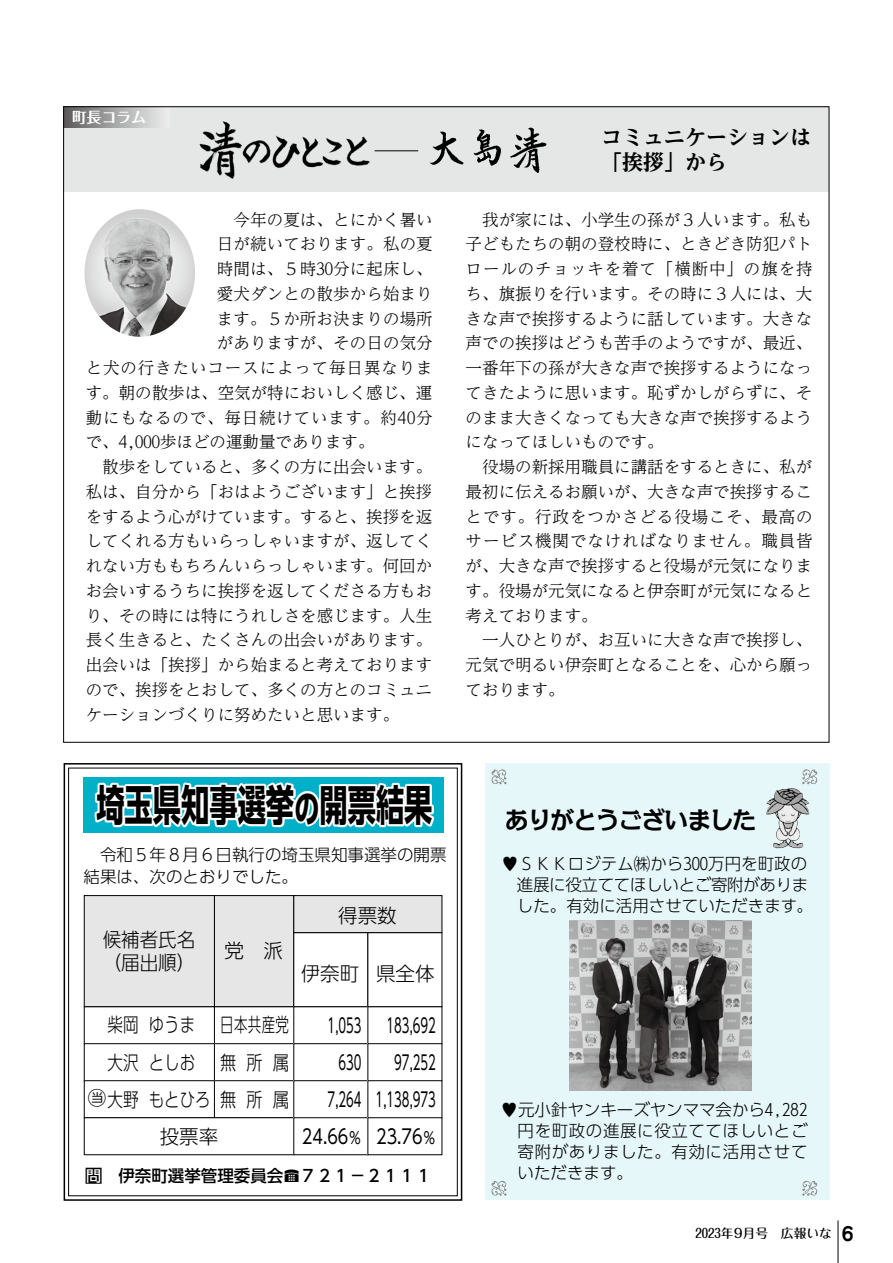
<style>
.page{position:relative;width:893px;height:1263px;background:#fff}
.page>*{position:absolute;margin:0;border:0;box-sizing:border-box;transform-origin:0 0}
.t1{font:700 42.3px "UD Shin Go Pr 6";color:#000;scale:.67 1}
.t2{font:700 24px "Kakumin Pro";letter-spacing:-.05em;color:#000}
.t3{font:700 expanded 21px/25.2px "UD Reimin Pro";color:#000}
.t4{font:19.8px/37px "UD Shin Go Pro";color:#000;text-align:right;scale:.59 1}
.t5{font:300 19.5px "UD Shin Go Pro";color:#000;scale:.79 1}
.t6{font:300 19.5px "UD Shin Go Pro";color:#000}
.t7{font:300 19.5px/37px "UD Shin Go Pro";color:#000;text-align:justify;scale:.69 1}
.t8{font:300 19.5px/22.5px "UD Shin Go Pro";color:#000;scale:.95 1}
.t9{font:300 16.5px/24.8px "UD Reimin Pro";color:#000}
.t10{font:300 16.5px/21px "UD Shin Go Pro";color:#000}
.t11{font:500 16.5px "UD Shin Go Pr 6";color:#000}
.t12{font:300 16.5px "UD Reimin Pro";letter-spacing:.05em;color:#000}
.t13{font:300 16.5px "UD Reimin Pro";letter-spacing:.055em;color:#000}
.t14{font:700 14.85px "Folk Pro";color:#fff}
.t15{font:500 12.75px "Maru Fo Pro";color:#000}
.s1{font-size:37.35px}
.s2{font-weight:400;font-size:18.9px}
.s3{font-size:16.2px}
.s4{font-family:"UD Shin Go Pro";font-weight:300;color:#fff}
.s5{font-family:"ina kigo 2018";font-weight:400}
.s6{font-family:"BLS Gaiji X Rml";font-weight:400}
.s7{font-family:"Jun 501 Pro";font-weight:700;font-size:18.75px}
</style>
<div class="page">
<div style="left:83px;top:777px;width:361px;height:56px;background:#00b0c9"></div>
<div style="left:64px;top:107px;width:765px;height:85px;background:#e5e6e6"></div>
<div style="left:64px;top:107px;width:106px;height:21px;background:linear-gradient(to right,#5d5d5d,#f0f1f1)"></div>
<img style="left:84px;top:209px;width:111px;height:128px">
<img style="left:199px;top:121px;width:177px;height:58px">
<img style="left:430px;top:127px;width:117px;height:46px">
<hr style="left:375px;top:150px;width:43px;height:1px;background:#000">
<div style="left:485px;top:764px;width:344px;height:436px;background:#e6f7fa"></div>
<div style="left:64px;top:763px;width:398px;height:438px;border:2px solid #000"></div>
<svg style="left:491px;top:769px;width:15px;height:15px"></svg>
<svg style="left:491px;top:1180px;width:15px;height:16px"></svg>
<svg style="left:802px;top:769px;width:15px;height:15px"></svg>
<svg style="left:802px;top:1180px;width:15px;height:16px"></svg>
<img style="left:766px;top:788px;width:43px;height:61px">
<img style="left:570px;top:921px;width:181px;height:169px">
<svg style="left:92px;top:763px;width:346px;height:65px"></svg>
<div style="left:214px;top:1043px;width:80px;height:38px;border:1px solid #000"></div>
<div style="left:214px;top:1080px;width:80px;height:38px;border:1px solid #000"></div>
<div style="left:84px;top:1043px;width:131px;height:38px;border:1px solid #000"></div>
<div style="left:84px;top:1080px;width:131px;height:38px;border:1px solid #000"></div>
<svg style="left:83px;top:1117px;width:210px;height:38px"></svg>
<div style="left:293px;top:1043px;width:75px;height:38px;border:1px solid #000"></div>
<div style="left:293px;top:1080px;width:75px;height:38px;border:1px solid #000"></div>
<div style="left:293px;top:1117px;width:75px;height:38px;border:1px solid #000"></div>
<svg style="left:83px;top:895px;width:360px;height:112px"></svg>
<div style="left:367px;top:1043px;width:75px;height:38px;border:1px solid #000"></div>
<div style="left:367px;top:1080px;width:75px;height:38px;border:1px solid #000"></div>
<div style="left:367px;top:1117px;width:75px;height:38px;border:1px solid #000"></div>
<hr style="left:838px;top:1220px;width:1px;height:43px;background:#000">
<p class="t14" style="left:72px;top:105px;width:76px">町長コラム</p>
<p class="t9" style="left:217px;top:206px;width:217px">　今年の夏は、とにかく暑い</p>
<p class="t9" style="left:217px;top:231px;width:217px">日が続いております。私の夏</p>
<p class="t9" style="left:217px;top:256px;width:217px">時間は、５時30分に起床し、</p>
<p class="t9" style="left:217px;top:281px;width:217px">愛犬ダンとの散歩から始まり</p>
<p class="t9" style="left:217px;top:305px;width:217px">ます。５か所お決まりの場所</p>
<p class="t9" style="left:217px;top:330px;width:217px">がありますが、その日の気分</p>
<p class="t13" style="left:86px;top:354px;width:348px">と犬の行きたいコースによって毎日異なりま</p>
<p class="t9" style="left:86px;top:380px;width:348px">す。朝の散歩は、空気が特においしく感じ、運</p>
<p class="t12" style="left:86px;top:404px;width:348px">動にもなるので、毎日続けています。約40分</p>
<p class="t9" style="left:86px;top:429px;width:290px">で、4,000歩ほどの運動量であります。</p>
<p class="t9" style="left:86px;top:454px;width:348px">　散歩をしていると、多くの方に出会います。</p>
<p class="t9" style="left:86px;top:479px;width:348px">私は、自分から「おはようございます」と挨拶</p>
<p class="t9" style="left:86px;top:503px;width:348px">をするよう心がけています。すると、挨拶を返</p>
<p class="t9" style="left:86px;top:528px;width:348px">してくれる方もいらっしゃいますが、返してく</p>
<p class="t9" style="left:86px;top:553px;width:348px">れない方ももちろんいらっしゃいます。何回か</p>
<p class="t9" style="left:86px;top:578px;width:348px">お会いするうちに挨拶を返してくださる方もお</p>
<p class="t9" style="left:86px;top:602px;width:348px">り、その時には特にうれしさを感じます。人生</p>
<p class="t9" style="left:86px;top:627px;width:348px">長く生きると、たくさんの出会いがあります。</p>
<p class="t9" style="left:86px;top:652px;width:348px">出会いは「挨拶」から始まると考えております</p>
<p class="t9" style="left:86px;top:677px;width:348px">ので、挨拶をとおして、多くの方とのコミュニ</p>
<p class="t9" style="left:86px;top:701px;width:315px">ケーションづくりに努めたいと思います。</p>
<p class="t3" style="left:601px;top:124px;width:212px">コミュニケーションは「挨拶」から</p>
<p class="t9" style="left:466px;top:206px;width:348px">　我が家には、小学生の孫が３人います。私も子どもたちの朝の登校時に、ときどき防犯パトロールのチョッキを着て「横断中」の旗を持ち、旗振りを行います。その時に３人には、大きな声で挨拶するように話しています。大きな声での挨拶はどうも苦手のようですが、最近、一番年下の孫が大きな声で挨拶するようになってきたように思います。恥ずかしがらずに、そのまま大きくなっても大きな声で挨拶するようになってほしいものです。<br>　役場の新採用職員に講話をするときに、私が最初に伝えるお願いが、大きな声で挨拶することです。行政をつかさどる役場こそ、最高のサービス機関でなければなりません。職員皆が、大きな声で挨拶すると役場が元気になります。役場が元気になると伊奈町が元気になると考えております。<br>　一人ひとりが、お互いに大きな声で挨拶し、元気で明るい伊奈町となることを、心から願っております。</p>
<h1 class="t1" style="left:96px;top:770px;width:503px">埼玉県知事選挙<span class="s1">の</span>開票結果</h1>
<p class="t10" style="left:84px;top:843px;width:364px;line-height:22.5px">　令和５年８月６日執行の埼玉県知事選挙の開票結果は、次のとおりでした。</p>
<p class="t8" style="left:103px;top:928px;width:99px">候補者氏名（届出順）</p>
<p class="t6" style="left:225px;top:935px;width:60px">党　派</p>
<p class="t7" style="left:220px;top:1006px;width:101px">日本共産党無所属無所属</p>
<p class="t5" style="left:108px;top:1009px;width:112px">柴岡 ゆうま</p>
<p class="t5" style="left:108px;top:1046px;width:112px">大沢 としお</p>
<p class="t5" style="left:88px;top:1083px;width:157px"><span class="s2">◯</span><sup>当</sup>大野 もとひろ</p>
<p class="t6" style="left:160px;top:1121px;width:60px">投票率</p>
<p class="t6" style="left:338px;top:899px;width:60px">得票数</p>
<p class="t6" style="left:301px;top:958px;width:135px">伊奈町 県全体</p>
<p class="t4" style="left:302px;top:1006px;width:103px">1,053<br>630<br>7,264<br>24.66<span class="s3">％</span></p>
<p class="t4" style="left:376px;top:1006px;width:104px">183,692<br>97,252<br>1,138,973<br>23.76<span class="s3">％</span></p>
<p class="t11" style="left:85px;top:1162px;width:348px"><span class="s4">■</span><span class="s5">問</span>　伊奈町選挙管理委員会<span class="s6">蕕</span>７２１－２１１１</p>
<h2 class="t2" style="left:505px;top:800px;width:253px">ありがとうございました</h2>
<p class="t10" style="left:517px;top:853px;width:297px;text-indent:-15px">♥ＳＫＫロジテム㈱から300万円を町政の進展に役立ててほしいとご寄附がありました。有効に活用させていただきます。</p>
<p class="t10" style="left:518px;top:1098px;width:291px;text-align:justify;text-indent:-16px">♥元小針ヤンキーズヤンママ会から4,282円を町政の進展に役立ててほしいとご寄附がありました。有効に活用させていただきます。</p>
<p class="t15" style="left:695px;top:1223px;width:160px">2023年9月号　広報いな <span class="s7">6</span></p>
</div>
